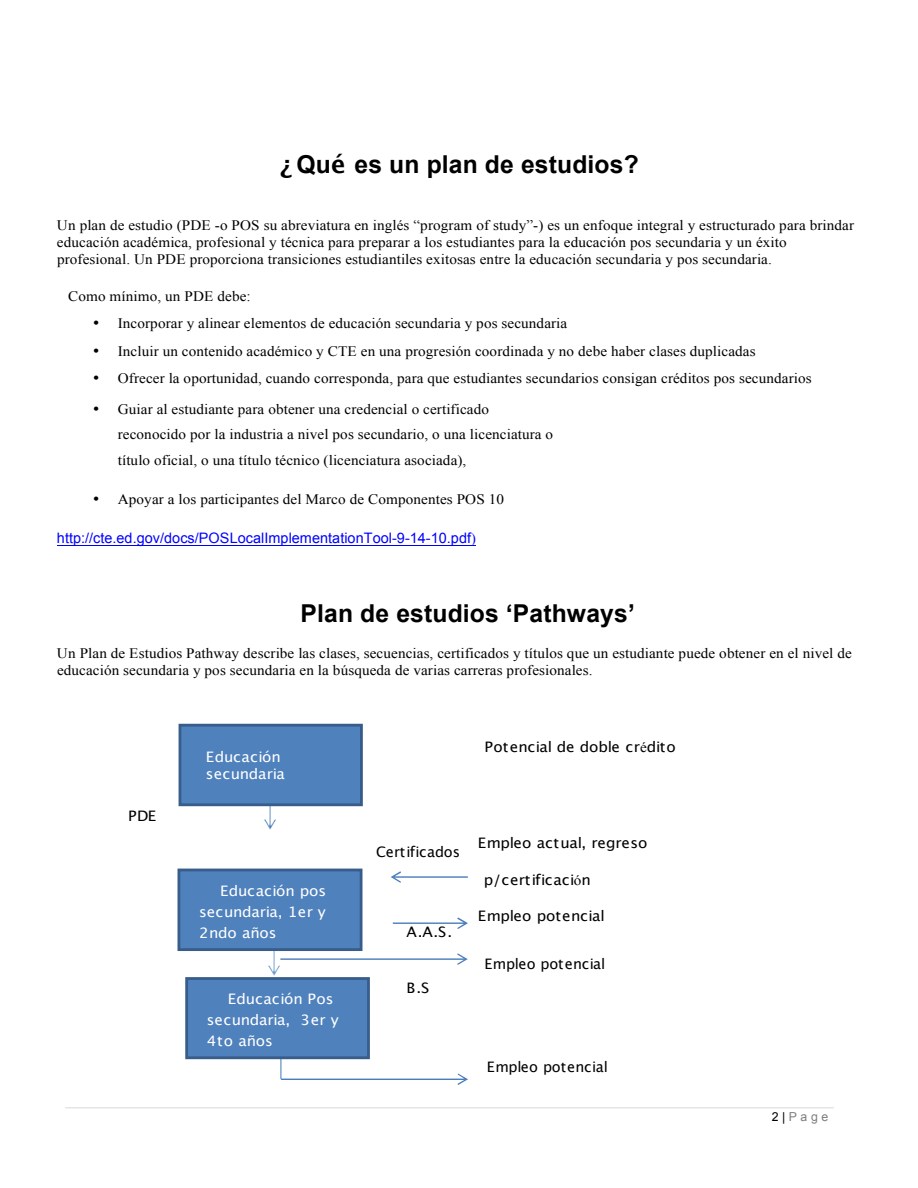
<style>
.page{position:relative;width:918px;height:1188px;background:#fff}
.page>*{position:absolute;margin:0;border:0;box-sizing:border-box;transform-origin:0 0}
.t1{font:700 24.6px "Arial";letter-spacing:.005em;color:#000}
.t2{font:14.4px/17px "Times New Roman";letter-spacing:.005em;color:#000;scale:1.05 1}
.t3{font:14.4px/21px "Lucida Grande";color:#fff;scale:1.05 1}
.t4{font:14.4px "Lucida Grande";color:#000;scale:1.05 1}
.t5{font:14.4px "Arial";letter-spacing:.005em;color:#00f}
.t6{font:14.4px "Lucida Grande";color:#000}
.t7{font:14.4px "Lucida Grande";letter-spacing:.025em;color:#000;scale:1.05 1}
.t8{font:12.3px "Arial";color:#7e7e7e}
.s1{font-family:"Lucida Grande"}
.s2{font-family:"Times New Roman"}
.s3{color:#000}
</style>
<div class="page">
<img style="left:268px;top:951px;width:12px;height:24px">
<svg style="left:280px;top:954px;width:188px;height:11px"></svg>
<div style="left:179px;top:870px;width:182px;height:80px;background:#4f81bd"></div>
<div style="left:178px;top:869px;width:184px;height:82px;border:3px solid #385d8a"></div>
<svg style="left:280px;top:1059px;width:188px;height:26px"></svg>
<div style="left:187px;top:979px;width:181px;height:79px;background:#4f81bd"></div>
<div style="left:185px;top:977px;width:185px;height:82px;border:3px solid #385d8a"></div>
<hr style="left:57px;top:545px;width:419px;height:1px;background:#00f">
<hr style="left:65px;top:1107px;width:769px;height:1px;background:#d9d9d9">
<img style="left:265px;top:806px;width:11px;height:23px">
<svg style="left:391px;top:871px;width:77px;height:12px"></svg>
<svg style="left:393px;top:918px;width:75px;height:11px"></svg>
<div style="left:180px;top:725px;width:181px;height:80px;background:#4f81bd"></div>
<div style="left:179px;top:724px;width:184px;height:82px;border:3px solid #385d8a"></div>
<p class="t1" style="left:280px;top:148px;width:360px"><span class="s1">¿</span> Qu<span class="s1">é</span> es un plan de estudios?</p>
<p class="t2" style="left:57px;top:217px;width:761px">Un plan de estudio (PDE -o POS su abreviatura en inglés “program of study”-) es un enfoque integral y estructurado para brindar educación académica, profesional y técnica para preparar a los estudiantes para la educación pos secundaria y un éxito profesional. Un PDE proporciona transiciones estudiantiles exitosas entre la educación secundaria y pos secundaria.</p>
<p class="t2" style="left:68px;top:287px;width:176px">Como mínimo, un PDE debe:</p>
<p class="t2" style="left:93px;top:315px;width:453px">• Incorporar y alinear elementos de educación secundaria y pos secundaria</p>
<p class="t2" style="left:93px;top:342px;width:633px">• Incluir un contenido académico y CTE en una progresión coordinada y no debe haber clases duplicadas</p>
<p class="t2" style="left:93px;top:369px;width:686px">• Ofrecer la oportunidad, cuando corresponda, para que estudiantes secundarios consigan créditos pos secundarios</p>
<p class="t2" style="left:118px;top:396px;width:416px;line-height:25.5px;text-indent:-25px">• Guiar al estudiante para obtener una credencial o certificado reconocido por la industria a nivel pos secundario, o una licenciatura o título oficial, o una título técnico (licenciatura asociada),</p>
<p class="t2" style="left:93px;top:491px;width:393px">• Apoyar a los participantes del Marco de Componentes POS 10</p>
<p class="t5" style="left:57px;top:529px;width:421px">http://cte.ed.gov/docs/POSLocalImplementationTool-9-14-10.pdf<span class="s2">)</span></p>
<p class="t1" style="left:301px;top:597px;width:336px">Plan de estudios ‘Pathways’</p>
<p class="t2" style="left:57px;top:644px;width:758px">Un Plan de Estudios Pathway describe las clases, secuencias, certificados y títulos que un estudiante puede obtener en el nivel de educación secundaria y pos secundaria en la búsqueda de varias carreras profesionales.</p>
<p class="t4" style="left:128px;top:808px;width:28px">PDE</p>
<p class="t3" style="left:206px;top:749px;width:77px;line-height:17.2px">Educación secundaria</p>
<p class="t3" style="left:199px;top:880px;width:123px;text-align:justify;text-indent:21px">Educación pos secundaria, 1er y 2ndo años</p>
<p class="t3" style="left:207px;top:988px;width:127px;text-indent:21px">Educación Pos secundaria, 3er y<br>4to años</p>
<p class="t4" style="left:485px;top:739px;width:184px">Potencial de doble cr<span class="s2">é</span>dito</p>
<p class="t6" style="left:376px;top:844px;width:85px">Certificados</p>
<p class="t4" style="left:407px;top:923px;width:45px">A.A.S.</p>
<p class="t4" style="left:407px;top:980px;width:23px">B.S</p>
<p class="t4" style="left:478px;top:835px;width:163px">Empleo actual, regreso</p>
<p class="t7" style="left:484px;top:871px;width:103px">p/certificaci<span class="s2">ó</span>n</p>
<p class="t4" style="left:478px;top:908px;width:122px">Empleo potencial</p>
<p class="t6" style="left:484px;top:955px;width:122px">Empleo potencial</p>
<p class="t6" style="left:487px;top:1059px;width:122px">Empleo potencial</p>
<p class="t8" style="left:772px;top:1108px;width:58px"><span class="s3">2 |</span> P a g e</p>
</div>
